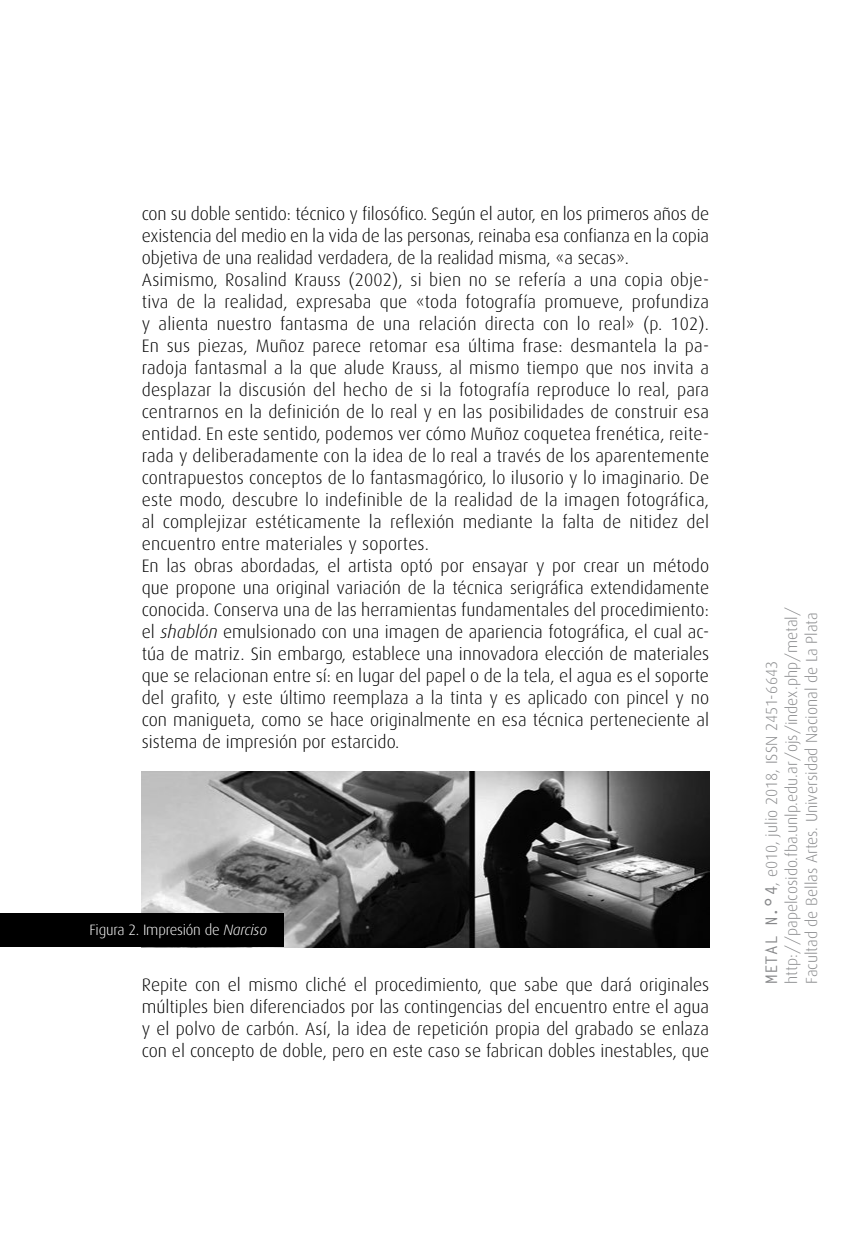
<style>
.page{position:relative;width:851px;height:1248px;background:#fff}
.page>*{position:absolute;margin:0;border:0;box-sizing:border-box;transform-origin:0 0}
.t1{font:300 18px/22px "Dax";color:#000}
.t2{font:300 16px/20px "Dax";color:#87888a}
.t3{font:300 15px "Dax";letter-spacing:-.015em;color:#fff}
.s1{font-style:italic}
.s2{font-family:"Letter Gothic Std";font-weight:700}
</style>
<div class="page">
<img style="left:142px;top:771px;width:567px;height:176px">
<div style="left:0;top:912px;width:283px;height:34px;background:#000"></div>
<p class="t1" style="left:142px;top:203px;width:569px">con su doble sentido: técnico y filosófico. Según el autor, en los primeros años de existencia del medio en la vida de las personas, reinaba esa confianza en la copia objetiva de una realidad verdadera, de la realidad misma, «a secas».<br>Asimismo, Rosalind Krauss (2002), si bien no se refería a una copia obje&shy;tiva de la realidad, expresaba que «toda fotografía promueve, profundiza y alienta nuestro fantasma de una relación directa con lo real» (p. 102).<br>En sus piezas, Muñoz parece retomar esa última frase: desmantela la pa&shy;radoja fantasmal a la que alude Krauss, al mismo tiempo que nos invita a desplazar la discusión del hecho de si la fotografía reproduce lo real, para centrarnos en la definición de lo real y en las posibilidades de construir esa entidad. En este sentido, podemos ver cómo Muñoz coquetea frenética, reite&shy;rada y deliberadamente con la idea de lo real a través de los aparentemente contrapuestos conceptos de lo fantasmagórico, lo ilusorio y lo imaginario. De este modo, descubre lo indefinible de la realidad de la imagen fotográfica, al complejizar estéticamente la reflexión mediante la falta de nitidez del encuentro entre materiales y soportes.<br>En las obras abordadas, el artista optó por ensayar y por crear un método que propone una original variación de la técnica serigráfica extendidamente conocida. Conserva una de las herramientas fundamentales del procedimiento: el <span class="s1">shablón</span> emulsionado con una imagen de apariencia fotográfica, el cual ac&shy;túa de matriz. Sin embargo, establece una innovadora elección de materiales que se relacionan entre sí: en lugar del papel o de la tela, el agua es el soporte del grafito, y este último reemplaza a la tinta y es aplicado con pincel y no con manigueta, como se hace originalmente en esa técnica perteneciente al sistema de impresión por estarcido.</p>
<p class="t3" style="left:89px;top:921px;width:179px">Figura 2. Impresión de <span class="s1">Narciso</span></p>
<p class="t1" style="left:142px;top:973px;width:568px;text-align:justify">Repite con el mismo cliché el procedimiento, que sabe que dará originales múltiples bien diferenciados por las contingencias del encuentro entre el agua y el polvo de carbón. Así, la idea de repetición propia del grabado se enlaza con el concepto de doble, pero en este caso se fabrican dobles inestables, que</p>
<p class="t2" style="left:761px;top:983px;width:378px;rotate:-90deg"><span class="s2">Metal N .°4</span>, e010, julio 2018, ISSN 2451-6643 http://papelcosido.fba.unlp.edu.ar/ojs/index.php/metal/<br>Facultad de Bellas Artes. Universidad Nacional de La Plata</p>
</div>
